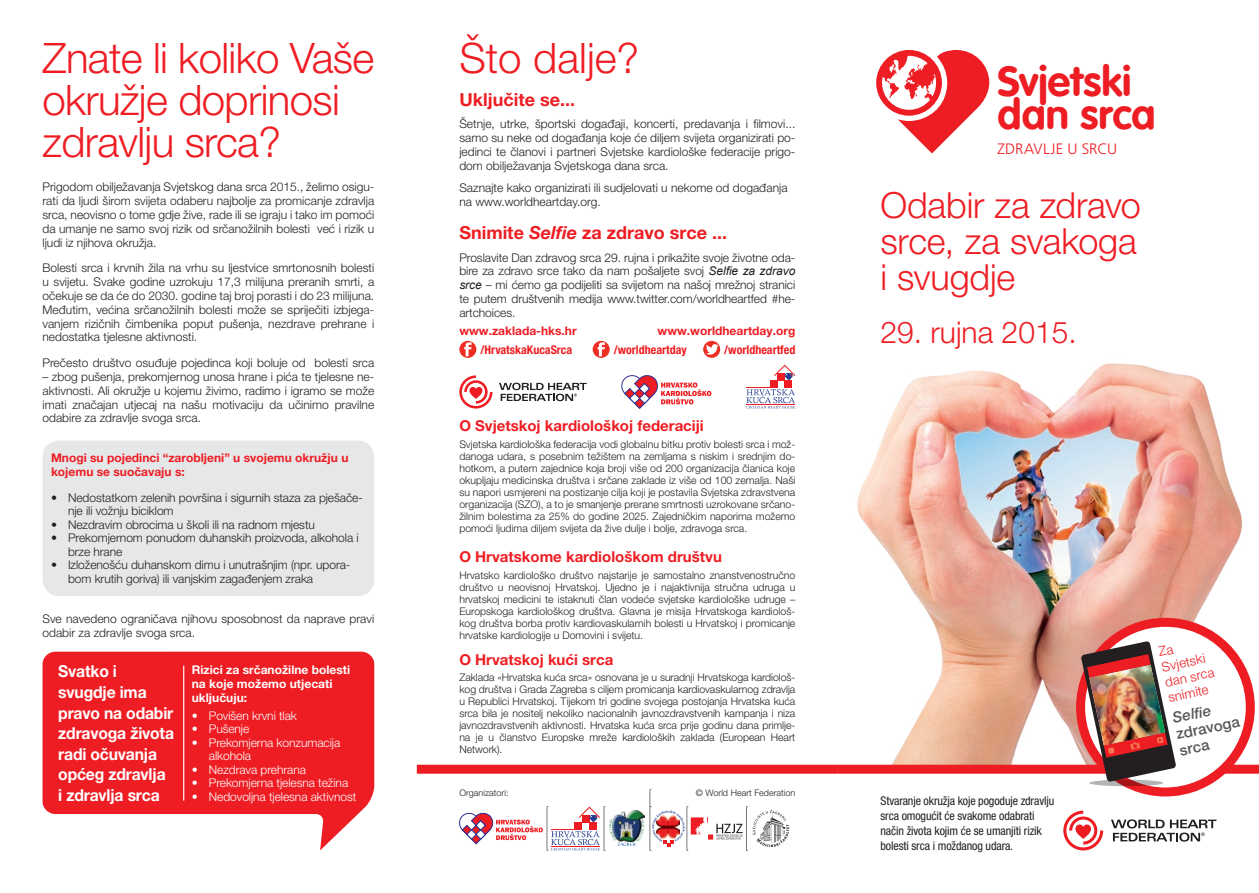
<style>
.page{position:relative;width:1259px;height:893px;background:#fff}
.page>*{position:absolute;margin:0;border:0;box-sizing:border-box;transform-origin:0 0}
.t1{font:300 42px/42px "MH Helvetica Lt";letter-spacing:-.015em;color:#ee1d23}
.t2{font:700 41.85px/33.5px "PIVAG Rounded";color:#ee1d23}
.t3{font:300 36px/36px "MH Helvetica Lt";letter-spacing:-.005em;color:#ee1d23;text-align:justify}
.t4{font:300 30px "MH Helvetica Lt";color:#ee1d23}
.t5{font:700 18px "MH Helvetica";color:#ee1d23}
.t6{font:700 16.5px/20.5px "MH Helvetica";letter-spacing:-.01em;color:#fff;scale:.95 1}
.t7{font:300 15.15px "Frutiger";letter-spacing:.005em;color:#ee1d23}
.t8{font:700 15px "MH Helvetica";color:#ee1d23}
.t9{font:500 15px/16.5px "MH Helvetica Md";color:#57585a}
.t10{font:italic 500 15px "MH Helvetica Md";color:#57585a}
.t11{font:300 13.2px/15.6px "MH Helvetica Lt";color:#ee1d23}
.t12{font:300 12px/13.8px "MH Helvetica Lt";color:#231f20;text-align:justify}
.t13{font:300 12px/13.5px "MH Helvetica Lt";letter-spacing:-.005em;color:#fff}
.t14{font:12px/15px "MH Helvetica Cn";letter-spacing:-.01em;color:#231f20}
.t15{font:700 12px/13.8px "MH Helvetica";color:#ee1d23}
.t16{font:700 12px/13.8px "MH Helvetica";color:#fff}
.t17{font:700 12px "MH Helvetica Cn";color:#ee1d23}
.t18{font:300 10.5px/12.1px "MH Helvetica Lt";color:#231f20;text-align:justify}
.t19{font:300 9px "MH Helvetica Lt";color:#231f20}
.s1{font-style:italic}
.s2{font-family:"Arial";font-weight:400;font-style:italic}
</style>
<div class="page">
<svg style="left:753px;top:810px;width:36px;height:37px"></svg>
<svg style="left:43px;top:652px;width:331px;height:198px;fill:#ee1d23"></svg>
<svg style="left:621px;top:375px;width:90px;height:34px"></svg>
<div style="left:777px;top:373px;width:7px;height:8px;background:#ee1d23"></div>
<div style="left:784px;top:381px;width:8px;height:7px;background:#ee1d23"></div>
<svg style="left:746px;top:387px;width:49px;height:22px"></svg>
<hr style="left:746px;top:404px;width:49px;height:1px;background:#ee1d23">
<div style="left:770px;top:381px;width:7px;height:7px;background:#ee1d23"></div>
<svg style="left:774px;top:365px;width:21px;height:15px"></svg>
<svg style="left:459px;top:375px;width:33px;height:34px"></svg>
<svg style="left:499px;top:383px;width:88px;height:18px"></svg>
<svg style="left:876px;top:50px;width:113px;height:103px"></svg>
<img style="left:849px;top:363px;width:410px;height:402px">
<div style="left:43px;top:441px;width:331px;height:155px;background:#e6e7e9;border-radius:17px"></div>
<svg style="left:459px;top:341px;width:17px;height:17px"></svg>
<svg style="left:592px;top:341px;width:17px;height:17px"></svg>
<svg style="left:703px;top:341px;width:17px;height:17px"></svg>
<svg style="left:1063px;top:811px;width:40px;height:39px"></svg>
<svg style="left:1111px;top:819px;width:105px;height:23px"></svg>
<div style="left:838px;top:765px;width:421px;height:9px;background:#ee1d23"></div>
<div style="left:417px;top:765px;width:421px;height:9px;background:#ee1d23"></div>
<div style="left:1080px;top:622px;width:170px;height:170px;background:#fff;border-radius:50%"></div>
<div style="left:1076px;top:618px;width:178px;height:178px;border:9px solid #ee1d23;border-radius:50%"></div>
<svg style="left:1089px;top:780px;width:74px;height:6px"></svg>
<img style="left:1081px;top:641px;width:95px;height:141px">
<hr style="left:183px;top:666px;width:1px;height:135px;background:#fff">
<svg style="left:459px;top:789px;width:288px;height:62px"></svg>
<h1 class="t1" style="left:43px;top:36px;width:333px">Znate li koliko Vaše okružje doprinosi zdravlju srca?</h1>
<p class="t12" style="left:43px;top:180px;width:333px">Prigodom obilježavanja Svjetskog dana srca 2015., želimo osigu&shy;rati da ljudi širom svijeta odaberu najbolje za promicanje zdravlja srca, neovisno o tome gdje žive, rade ili se igraju i tako im pomoći da umanje ne samo svoj rizik od srčanožilnih bolesti već i rizik u ljudi iz njihova okružja.</p>
<p class="t12" style="left:43px;top:261px;width:333px">Bolesti srca i krvnih žila na vrhu su ljestvice smrtonosnih bolesti u svijetu. Svake godine uzrokuju 17,3 milijuna preranih smrti, a očekuje se da će do 2030. godine taj broj porasti i do 23 milijuna.<br>Međutim, većina srčanožilnih bolesti može se spriječiti izbjega&shy;vanjem rizičnih čimbenika poput pušenja, nezdrave prehrane i nedostatka tjelesne aktivnosti.</p>
<p class="t12" style="left:43px;top:356px;width:333px">Prečesto društvo osuđuje pojedinca koji boluje od bolesti srca</p>
<p class="t12" style="left:43px;top:369px;width:333px">– zbog pušenja, prekomjernog unosa hrane i pića te tjelesne ne&shy;aktivnosti. Ali okružje u kojemu živimo, radimo i igramo se može imati značajan utjecaj na našu motivaciju da učinimo pravilne odabire za zdravlje svoga srca.</p>
<p class="t15" style="left:51px;top:451px;width:299px">Mnogi su pojedinci “zarobljeni” u svojemu okružju u kojemu se suočavaju s:</p>
<p class="t12" style="left:68px;top:490px;width:296px;text-indent:-17px">• Nedostatkom zelenih površina i sigurnih staza za pješače&shy;nje ili vožnju biciklom</p>
<p class="t12" style="left:51px;top:517px;width:265px">• Nezdravim obrocima u školi ili na radnom mjestu</p>
<p class="t12" style="left:68px;top:531px;width:292px;text-indent:-17px">• Prekomjernom ponudom duhanskih proizvoda, alkohola i brze hrane</p>
<p class="t12" style="left:68px;top:558px;width:284px;text-indent:-17px">• Izloženošću duhanskom dimu i unutrašnjim (npr. upora&shy;bom krutih goriva) ili vanjskim zagađenjem zraka</p>
<p class="t12" style="left:43px;top:611px;width:333px">Sve navedeno ograničava njihovu sposobnost da naprave pravi odabir za zdravlje svoga srca.</p>
<h3 class="t6" style="left:58px;top:661px;width:123px">Svatko i svugdje ima pravo na odabir zdravoga života radi očuvanja općeg zdravlja<br>i zdravlja srca</h3>
<p class="t16" style="left:192px;top:663px;width:160px">Rizici za srčanožilne bolesti na koje možemo utjecati uključuju:</p>
<p class="t13" style="left:192px;top:708px;width:107px">• Povišen krvni tlak</p>
<p class="t13" style="left:192px;top:722px;width:59px">• Pušenje</p>
<p class="t13" style="left:209px;top:735px;width:133px;text-indent:-17px">• Prekomjerna konzumacija alkohola</p>
<p class="t13" style="left:192px;top:762px;width:116px">• Nezdrava prehrana</p>
<p class="t13" style="left:192px;top:776px;width:158px">• Prekomjerna tjelesna težina</p>
<p class="t13" style="left:192px;top:789px;width:166px">• Nedovoljna tjelesna aktivnost</p>
<h1 class="t1" style="left:459px;top:36px;width:181px">Što dalje?</h1>
<h3 class="t5" style="left:459px;top:88px;width:117px">Uključite se...</h3>
<p class="t12" style="left:459px;top:117px;width:337px">Šetnje, utrke, športski događaji, koncerti, predavanja i filmovi... samo su neke od događanja koje će diljem svijeta organizirati po&shy;jedinci te članovi i partneri Svjetske kardiološke federacije prigo&shy;dom obilježavanja Svjetskoga dana srca.</p>
<p class="t12" style="left:459px;top:181px;width:330px">Saznajte kako organizirati ili sudjelovati u nekome od događanja na www.worldheartday.org.</p>
<h3 class="t5" style="left:459px;top:221px;width:269px">Snimite <span class="s1">Selfie</span> za zdravo srce ...</h3>
<p class="t12" style="left:459px;top:250px;width:337px">Proslavite Dan zdravog srca 29. rujna i prikažite svoje životne oda&shy;bire za zdravo srce tako da nam pošaljete svoj <span class="s2">Selfie za zdravo srce</span> – mi ćemo ga podijeliti sa svijetom na našoj mrežnoj stranici te putem društvenih medija www.twitter.com/worldheartfed #he&shy;artchoices.</p>
<p class="t15" style="left:459px;top:323px;width:119px">www.zaklada-hks.hr</p>
<p class="t15" style="left:657px;top:323px;width:139px">www.worldheartday.org</p>
<p class="t17" style="left:480px;top:342px;width:93px">/HrvatskaKucaSrca</p>
<p class="t17" style="left:614px;top:342px;width:75px">/worldheartday</p>
<p class="t17" style="left:724px;top:342px;width:73px">/worldheartfed</p>
<p class="t8" style="left:459px;top:416px;width:246px">O Svjetskoj kardiološkoj federaciji</p>
<p class="t18" style="left:459px;top:438px;width:337px">Svjetska kardiološka federacija vodi globalnu bitku protiv bolesti srca i mož&shy;danoga udara, s posebnim težištem na zemljama s niskim i srednjim do&shy;hotkom, a putem zajednice koja broji više od 200 organizacija članica koje okupljaju medicinska društva i srčane zaklade iz više od 100 zemalja. Naši su napori usmjereni na postizanje cilja koji je postavila Svjetska zdravstvena organizacija (SZO), a to je smanjenje prerane smrtnosti uzrokovane srčano&shy;žilnim bolestima za 25% do godine 2025. Zajedničkim naporima možemo pomoći ljudima diljem svijeta da žive dulje i bolje, zdravoga srca.</p>
<p class="t8" style="left:459px;top:547px;width:264px">O Hrvatskome kardiološkom društvu</p>
<p class="t18" style="left:459px;top:569px;width:337px">Hrvatsko kardiološko društvo najstarije je samostalno znanstvenostručno društvo u neovisnoj Hrvatskoj. Ujedno je i najaktivnija stručna udruga u hrvatskoj medicini te istaknuti član vodeće svjetske kardiološke udruge – Europskoga kardiološkog društva. Glavna je misija Hrvatskoga kardiološ&shy;kog društva borba protiv kardiovaskularnih bolesti u Hrvatskoj i promicanje hrvatske kardiologije u Domovini i svijetu.</p>
<p class="t8" style="left:459px;top:650px;width:155px">O Hrvatskoj kući srca</p>
<p class="t18" style="left:459px;top:671px;width:337px">Zaklada «Hrvatska kuća srca» osnovana je u suradnji Hrvatskoga kardiološ&shy;kog društva i Grada Zagreba s ciljem promicanja kardiovaskularnog zdravlja u Republici Hrvatskoj. Tijekom tri godine svojega postojanja Hrvatska kuća srca bila je nositelj nekoliko nacionalnih javnozdravstvenih kampanja i niza javnozdravstvenih aktivnosti. Hrvatska kuća srca prije godinu dana primlje&shy;na je u članstvo Europske mreže kardioloških zaklada (European Heart Network).</p>
<p class="t19" style="left:459px;top:787px;width:51px">Organizatori:</p>
<p class="t19" style="left:696px;top:787px;width:101px">© World Heart Federation</p>
<h2 class="t2" style="left:997px;top:63px;width:159px">Svjetski dan srca</h2>
<p class="t7" style="left:997px;top:139px;width:121px">ZDRAVLJE U SRCU</p>
<h3 class="t3" style="left:880px;top:187px;width:262px">Odabir za zdravo srce, za svakoga i svugdje</h3>
<h3 class="t4" style="left:880px;top:314px;width:198px">29. rujna 2015.</h3>
<p class="t14" style="left:880px;top:794px;width:175px">Stvaranje okružja koje pogoduje zdravlju srca omogućit će svakome odabrati način života kojim će se umanjiti rizik bolesti srca i moždanog udara.</p>
<p class="t11" style="left:1157px;top:644px;width:52px;rotate:-12deg">Za<br>Svjetski dan srca snimite</p>
<p class="t10" style="left:1171px;top:709px;width:40px;rotate:-12deg">Selfie</p>
<p class="t9" style="left:1174px;top:726px;width:66px;rotate:-12deg">zdravoga srca</p>
</div>
